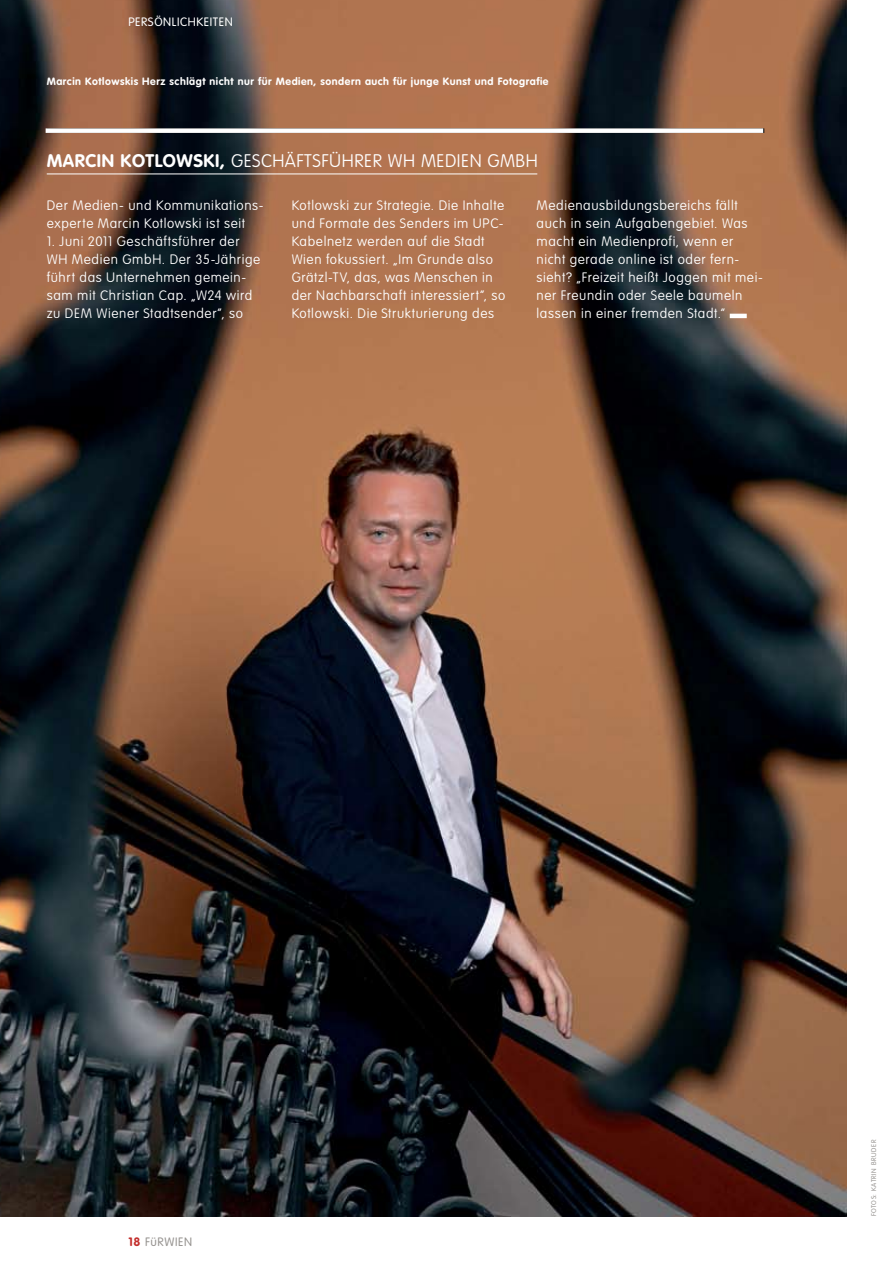
<style>
.page{position:relative;width:893px;height:1263px;background:#fff}
.page>*{position:absolute;margin:0;border:0;box-sizing:border-box;transform-origin:0 0}
.t1{font:100 18px "VAG Rounded";letter-spacing:.03em;color:#fff}
.t2{font:100 13.5px/18px "VAG Rounded";letter-spacing:.045em;color:#fff}
.t3{font:300 12px "VAG Rounded";letter-spacing:.05em;color:#fff}
.t4{font:300 12px "VAG Rounded";letter-spacing:.05em;color:#979491}
.t5{font:700 10.5px "VAG Rounded";letter-spacing:.05em;color:#fff}
.t6{font:300 6.75px "VAG Rounded";letter-spacing:.085em;color:#979491}
.s1{font-weight:700}
.s2{font-weight:700;color:#c32f2d}
</style>
<div class="page">
<img style="left:0;top:0;width:846px;height:1216px">
<hr style="left:47px;top:173px;width:490px;height:1px;background:#fff">
<hr style="left:730px;top:314px;width:17px;height:4px;background:#fff">
<div style="left:46px;top:128px;width:717px;height:5px;background:#fff"></div>
<p class="t3" style="left:128px;top:15px;width:106px">PERSÖNLICHKEITEN</p>
<p class="t5" style="left:47px;top:75px;width:502px">Marcin Kotlowskis Herz schlägt nicht nur für Medien, sondern auch für junge Kunst und Fotografie</p>
<h1 class="t1" style="left:47px;top:150px;width:490px"><span class="s1">Marcin Kotlowski,</span> Geschäftsführer WH Medien GmbH</h1>
<p class="t2" style="left:47px;top:197px;width:218px">Der Medien- und Kommunikations&shy;experte Marcin Kotlowski ist seit</p>
<p class="t2" style="left:47px;top:233px;width:215px">1. Juni 2011 Geschäftsführer der<br>WH Medien GmbH. Der 35-Jährige führt das Unternehmen gemein&shy;sam mit Christian Cap. „W24 wird zu DEM Wiener Stadtsender“, so</p>
<p class="t2" style="left:292px;top:197px;width:215px">Kotlowski zur Strategie. Die Inhalte und Formate des Senders im UPC-Kabelnetz werden auf die Stadt Wien fokussiert. „Im Grunde also Grätzl-TV, das, was Menschen in der Nachbarschaft interessiert“, so Kotlowski. Die Strukturierung des</p>
<p class="t2" style="left:537px;top:197px;width:228px">Medienausbildungsbereichs fällt auch in sein Aufgabengebiet. Was macht ein Medienprofi, wenn er nicht gerade online ist oder fern&shy;sieht? „Freizeit heißt Joggen mit mei&shy;ner Freundin oder Seele baumeln lassen in einer fremden Stadt.“</p>
<p class="t4" style="left:128px;top:1235px;width:65px"><span class="s2">18</span> FüRWIEN</p>
<p class="t6" style="left:870px;top:1216px;width:77px;rotate:-90deg">FOTOS: Katrin Bruder</p>
</div>
